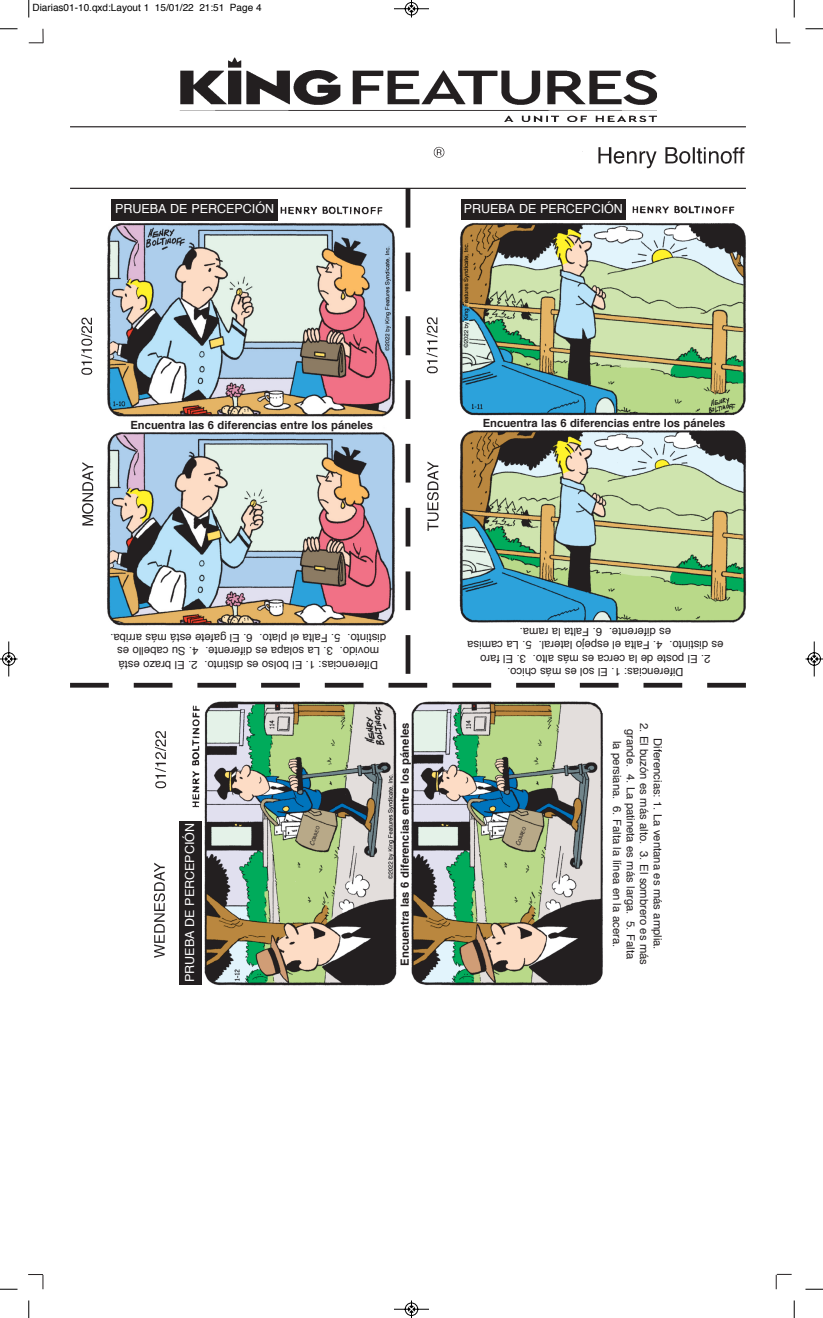
<style>
.page{position:relative;width:823px;height:1318px;background:#fff}
.page>*{position:absolute;margin:0;border:0;box-sizing:border-box;transform-origin:0 0}
.t1{font:12.5px "Helvetica";color:#fff}
.t2{font:11.25px/13.5px "Helvetica";color:#231f20}
.t3{font:700 11.25px "Helvetica";color:#231f20}
.t4{font:10px "Helvetica";color:#000}
.t5{font:4.75px "Comic Sans MS";color:#231f20}
.s1{font-size:6.25px}
</style>
<div class="page">
<img style="left:70px;top:29px;width:706px;height:956px">
<img style="left:205px;top:701px;width:400px;height:285px">
<img style="left:106px;top:222px;width:289px;height:404px">
<img style="left:458px;top:221px;width:289px;height:402px">
<svg style="left:29px;top:29px;width:15px;height:15px"></svg>
<svg style="left:776px;top:29px;width:14px;height:15px"></svg>
<svg style="left:776px;top:1274px;width:15px;height:15px"></svg>
<svg style="left:28px;top:1274px;width:16px;height:15px"></svg>
<div style="left:111px;top:199px;width:167px;height:22px;background:#231f20"></div>
<div style="left:461px;top:199px;width:164px;height:21px;background:#231f20"></div>
<div style="left:179px;top:821px;width:22px;height:163px;background:#231f20"></div>
<svg style="left:28px;top:0;width:2px;height:18px"></svg>
<svg style="left:0;top:28px;width:18px;height:2px"></svg>
<svg style="left:793px;top:0;width:2px;height:18px"></svg>
<svg style="left:805px;top:28px;width:17px;height:2px"></svg>
<svg style="left:28px;top:1300px;width:2px;height:18px"></svg>
<svg style="left:0;top:1288px;width:18px;height:2px"></svg>
<svg style="left:793px;top:1300px;width:2px;height:18px"></svg>
<svg style="left:805px;top:1288px;width:17px;height:2px"></svg>
<svg style="left:394px;top:0;width:35px;height:18px"></svg>
<svg style="left:394px;top:1300px;width:35px;height:18px"></svg>
<svg style="left:0;top:641px;width:18px;height:36px"></svg>
<svg style="left:805px;top:641px;width:17px;height:36px"></svg>
<p class="t4" style="left:32px;top:4px;width:231px">Diarias01-10.qxd:Layout 1 15/01/22 21:51 Page 4</p>
<p class="t1" style="left:115px;top:204px;width:161px">PRUEBA DE PERCEPCIÓN</p>
<p class="t1" style="left:463px;top:204px;width:161px">PRUEBA DE PERCEPCIÓN</p>
<p class="t3" style="left:130px;top:420px;width:244px">Encuentra las 6 diferencias entre los páneles</p>
<p class="t3" style="left:483px;top:418px;width:244px">Encuentra las 6 diferencias entre los páneles</p>
<p class="t2" style="left:253px;top:643px;width:144px;rotate:-180deg">E. 6 etefagl átse m sá .abi r ra</p>
<p class="t2" style="left:340px;top:643px;width:82px;rotate:-180deg">F. 5 at la .otalple</p>
<p class="t2" style="left:386px;top:643px;width:40px;rotate:-180deg">.otni tsid</p>
<p class="t2" style="left:198px;top:657px;width:82px;rotate:-180deg">S. 4 u o l l ebac se</p>
<p class="t2" style="left:333px;top:657px;width:129px;rotate:-180deg">aL. 3 apa l os se . et neref i d</p>
<p class="t2" style="left:379px;top:657px;width:41px;rotate:-180deg">m .odi vo</p>
<p class="t2" style="left:197px;top:670px;width:81px;rotate:-180deg">E. 2 oza r bl á t se</p>
<p class="t2" style="left:378px;top:670px;width:175px;rotate:-180deg">D E.1: sai cneref i os l obl se .otni tsid</p>
<p class="t2" style="left:602px;top:637px;width:84px;rotate:-180deg">F. 6 at la al ma r .a</p>
<p class="t2" style="left:671px;top:637px;width:64px;rotate:-180deg">se .etneref id</p>
<p class="t2" style="left:531px;top:651px;width:66px;rotate:-180deg">aL. 5 ma c as i</p>
<p class="t2" style="left:662px;top:651px;width:125px;rotate:-180deg">F. 4 at l a o j epsel e . l aretal</p>
<p class="t2" style="left:723px;top:651px;width:56px;rotate:-180deg">se .otni tsid</p>
<p class="t2" style="left:710px;top:664px;width:179px;rotate:-180deg">E. 2 e t sopl ed a l ac r ec se m sá . o t l a</p>
<p class="t2" style="left:526px;top:678px;width:47px;text-indent:-158px;rotate:-180deg">D E. 1: sa i cne r e f i sel osl m sá . oc i hc<br>E. 3 orafl</p>
<p class="t1" style="left:184px;top:982px;width:161px;rotate:-90deg">PRUEBA DE PERCEPCIÓN</p>
<p class="t3" style="left:400px;top:965px;width:244px;rotate:-90deg">Encuentra las 6 diferencias entre los páneles</p>
<p class="t5" style="left:309px;top:844px;width:22px;rotate:-71deg"><span class="s1">C</span>orreo</p>
<p class="t5" style="left:515px;top:844px;width:22px;rotate:-71deg"><span class="s1">C</span>orreo</p>
<p class="t2" style="left:650px;top:722px;width:244px;text-align:center;rotate:90deg">2. El buzón es más alto. 3. El sombrero es más grande. 4. La patineta es más larga. 5. Falta<br>la persiana. 6. Falta la línea en la acera.</p>
<p class="t2" style="left:663px;top:738px;width:213px;rotate:90deg">Diferencias: 1. La ventana es más amplia.</p>
</div>
